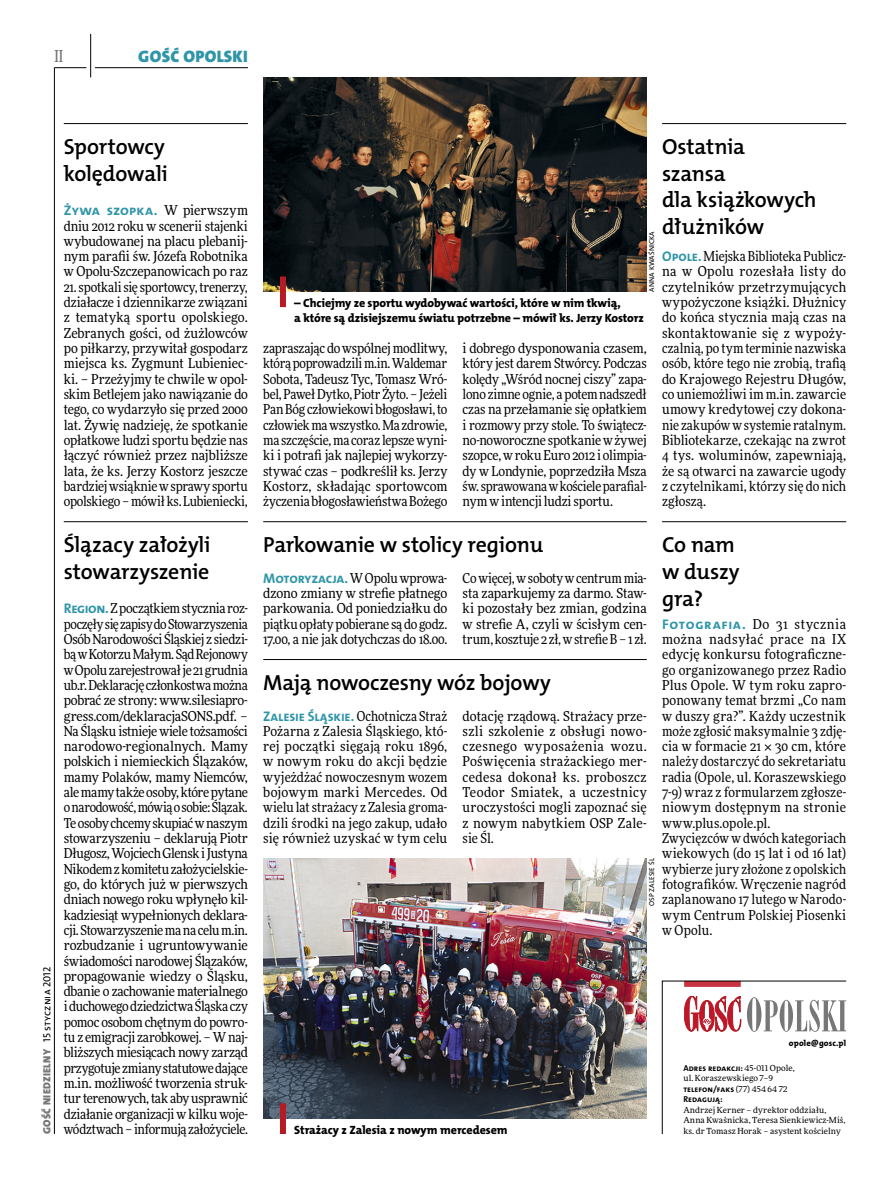
<style>
.page{position:relative;width:893px;height:1191px;background:#fff}
.page>*{position:absolute;margin:0;border:0;box-sizing:border-box;transform-origin:0 0}
.t1{font:21.9px/26.7px "The Mix HP6 Se Bld";letter-spacing:-.015em;color:#000}
.t2{font:16.65px "The Mix HP9 Blk";letter-spacing:.02em;color:#2f95a8}
.t3{font:500 16.5px "Freeday Narrow";color:#777778;scale:.9 1}
.t4{font:13.95px "The Mix HP7 Bld";letter-spacing:-.005em;color:#2f95a8}
.t5{font:13.65px/15.3px "Freeday Narrow News";letter-spacing:.005em;color:#000;text-align:justify}
.t6{font:12px/15.3px "The Mix HP8 Ex Bld";letter-spacing:-.01em;color:#000}
.t7{font:10.5px "The Mix HP9 Blk";letter-spacing:.025em;color:#777778}
.t8{font:8.55px/10.5px "The Mix HP7 Bld";letter-spacing:.005em;color:#000}
.t9{font:8.55px "The Mix HP8 Ex Bld";letter-spacing:.015em;color:#000}
.t10{font:8.4px/10.5px "Freeday News";letter-spacing:.01em;color:#000}
.t11{font:7.2px "The Mix HP5 Plain";letter-spacing:.015em;color:#000}
.s1{font-family:"The Mix HP5 Plain";color:#000}
.s2{font-family:"Freeday Narrow News";font-size:13.65px;color:#000}
.s3{font-family:"The Mix HP7 Bld";font-size:13.95px;color:#2f95a8}
.s4{font-family:"Freeday News";font-size:8.4px}
</style>
<div class="page">
<hr style="left:54px;top:67px;width:1px;height:1067px;background:#000">
<hr style="left:90px;top:34px;width:1px;height:43px;background:#000">
<hr style="left:54px;top:67px;width:32px;height:1px;background:#000">
<hr style="left:95px;top:67px;width:153px;height:1px;background:#000">
<svg style="left:662px;top:980px;width:185px;height:154px"></svg>
<hr style="left:64px;top:123px;width:184px;height:1px;background:#000">
<img style="left:263px;top:77px;width:384px;height:215px">
<img style="left:263px;top:858px;width:384px;height:260px">
<div style="left:280px;top:276px;width:6px;height:31px;background:#b51b24"></div>
<div style="left:280px;top:1103px;width:6px;height:31px;background:#b51b24"></div>
<hr style="left:662px;top:123px;width:184px;height:1px;background:#000">
<hr style="left:662px;top:521px;width:184px;height:1px;background:#000">
<hr style="left:64px;top:521px;width:184px;height:1px;background:#000">
<hr style="left:263px;top:521px;width:384px;height:1px;background:#000">
<hr style="left:263px;top:659px;width:384px;height:1px;background:#000">
<p class="t3" style="left:54px;top:46px;width:11px">II</p>
<p class="t2" style="left:138px;top:46px;width:111px">GOŚĆ OPOLSKI</p>
<p class="t7" style="left:40px;top:1134px;width:169px;rotate:-90deg">GOŚĆ NIEDZIELNY <span class="s1">15 stycznia 2012</span></p>
<h1 class="t1" style="left:64px;top:133px;width:106px">Sportowcy kolędowali</h1>
<p class="t4" style="left:64px;top:201px;width:186px">Żywa szopka. <span class="s2">W pierwszym</span></p>
<p class="t5" style="left:64px;top:218px;width:186px">dniu 2012 roku w scenerii stajenki wybudowanej na placu plebanij&shy;nym parafii św. Józefa Robotnika w Opolu-Szczepanowicach po raz</p>
<p class="t5" style="left:64px;top:279px;width:186px">21. spotkali się sportowcy, trenerzy, działacze i dziennikarze związani z tematyką sportu opolskiego.<br>Zebranych gości, od żużlowców po piłkarzy, przywitał gospodarz miejsca ks. Zygmunt Lubieniec&shy;ki. – Przeżyjmy te chwile w opol&shy;skim Betlejem jako nawiązanie do tego, co wydarzyło się przed 2000 lat. Żywię nadzieję, że spotkanie opłatkowe ludzi sportu będzie nas łączyć również przez najbliższe lata, że ks. Jerzy Kostorz jeszcze bardziej wsiąknie w sprawy sportu opolskiego – mówił ks. Lubieniecki,</p>
<h1 class="t1" style="left:64px;top:531px;width:148px">Ślązacy założyli stowarzyszenie</h1>
<p class="t5" style="left:64px;top:600px;width:186px"><span class="s3">Region.</span> Z początkiem stycznia roz&shy;poczęły się zapisy do Stowarzyszenia Osób Narodowości Śląskiej z siedzi&shy;bą w Kotorzu Małym. Sąd Rejonowy w Opolu zarejestrował je 21 grudnia ub.r. Deklarację członkostwa można pobrać ze strony: www.silesiapro&shy;gress.com/deklaracjaSONS.pdf. – Na Śląsku istnieje wiele tożsamości narodowo-regionalnych. Mamy polskich i niemieckich Ślązaków, mamy Polaków, mamy Niemców, ale mamy także osoby, które pytane o narodowość, mówią o sobie: Ślązak.<br>Te osoby chcemy skupiać w naszym stowarzyszeniu – deklarują Piotr Długosz, Wojciech Glensk i Justyna Nikodem z komitetu założycielskie&shy;go, do których już w pierwszych dniach nowego roku wpłynęło kil&shy;kadziesiąt wypełnionych deklara&shy;cji. Stowarzyszenie ma na celu m.in. rozbudzanie i ugruntowywanie świadomości narodowej Ślązaków, propagowanie wiedzy o Śląsku, dbanie o zachowanie materialnego i duchowego dziedzictwa Śląska czy pomoc osobom chętnym do powro&shy;tu z emigracji zarobkowej. – W naj&shy;bliższych miesiącach nowy zarząd przygotuje zmiany statutowe dające m.in. możliwość tworzenia struk&shy;tur terenowych, tak aby usprawnić działanie organizacji w kilku woje&shy;wództwach – informują założyciele.</p>
<h1 class="t1" style="left:662px;top:133px;width:156px">Ostatnia<br>szansa<br>dla książkowych dłużników</h1>
<p class="t5" style="left:662px;top:248px;width:186px"><span class="s3">Opole.</span> Miejska Biblioteka Publicz&shy;na w Opolu rozesłała listy do czytelników przetrzymujących wypożyczone książki. Dłużnicy do końca stycznia mają czas na skontaktowanie się z wypoży&shy;czalnią, po tym terminie nazwiska osób, które tego nie zrobią, trafią do Krajowego Rejestru Długów, co uniemożliwi im m.in. zawarcie umowy kredytowej czy dokona&shy;nie zakupów w systemie ratalnym.<br>Bibliotekarze, czekając na zwrot 4 tys. woluminów, zapewniają, że są otwarci na zawarcie ugody z czytelnikami, którzy się do nich zgłoszą.</p>
<h1 class="t1" style="left:662px;top:531px;width:79px">Co nam w duszy gra?</h1>
<p class="t5" style="left:662px;top:616px;width:186px;text-align:left"><span class="s3">Fotografia.</span> Do 31 stycznia można nadsyłać prace na IX edycję konkursu fotograficzne&shy;go organizowanego przez Radio<br>Plus Opole. W tym roku zapro&shy;ponowany temat brzmi „Co nam w duszy gra?”. Każdy uczestnik może zgłosić maksymalnie 3 zdję&shy;cia w formacie 21 ¢ 30 cm, które należy dostarczyć do sekretariatu radia (Opole, ul. Koraszewskiego<br>7-9) wraz z formularzem zgłosze&shy;niowym dostępnym na stronie www.plus.opole.pl.<br>Zwycięzców w dwóch kategoriach wiekowych (do 15 lat i od 16 lat) wybierze jury złożone z opolskich fotografików. Wręczenie nagród zaplanowano 17 lutego w Narodo&shy;wym Centrum Polskiej Piosenki w Opolu.</p>
<p class="t11" style="left:647px;top:292px;width:61px;rotate:-90deg">Anna Kwaśnicka</p>
<p class="t6" style="left:294px;top:295px;width:351px">– Chciejmy ze sportu wydobywać wartości, które w nim tkwią,<br>a które są dzisiejszemu światu potrzebne – mówił ks. Jerzy Kostorz</p>
<p class="t5" style="left:263px;top:340px;width:186px">zapraszając do wspólnej modlitwy, którą poprowadzili m.in. Waldemar Sobota, Tadeusz Tyc, Tomasz Wró&shy;bel, Paweł Dytko, Piotr Żyto. – Jeżeli Pan Bóg człowiekowi błogosławi, to człowiek ma wszystko. Ma zdrowie, ma szczęście, ma coraz lepsze wyni&shy;ki i potrafi jak najlepiej wykorzy&shy;stywać czas – podkreślił ks. Jerzy Kostorz, składając sportowcom życzenia błogosławieństwa Bożego</p>
<p class="t5" style="left:463px;top:340px;width:186px">i dobrego dysponowania czasem, który jest darem Stwórcy. Podczas kolędy „Wśród nocnej ciszy” zapa&shy;lono zimne ognie, a potem nadszedł czas na przełamanie się opłatkiem i rozmowy przy stole. To świątecz&shy;no-noworoczne spotkanie w żywej szopce, w roku Euro 2012 i olimpia&shy;dy w Londynie, poprzedziła Msza św. sprawowana w kościele parafial&shy;nym w intencji ludzi sportu.</p>
<h1 class="t1" style="left:263px;top:531px;width:282px">Parkowanie w stolicy regionu</h1>
<p class="t5" style="left:263px;top:570px;width:186px"><span class="s3">Motoryzacja.</span> W Opolu wprowa&shy;dzono zmiany w strefie płatnego parkowania. Od poniedziałku do piątku opłaty pobierane są do godz.<br>17.00, a nie jak dotychczas do 18.00.</p>
<p class="t5" style="left:463px;top:570px;width:186px">Co więcej, w soboty w centrum mia&shy;sta zaparkujemy za darmo. Staw&shy;ki pozostały bez zmian, godzina w strefie A, czyli w ścisłym cen&shy;trum, kosztuje 2 zł, w strefie B – 1 zł.</p>
<h1 class="t1" style="left:263px;top:669px;width:289px">Mają nowoczesny wóz bojowy</h1>
<p class="t4" style="left:263px;top:707px;width:186px">Zalesie Śląskie. <span class="s2">Ochotnicza Straż</span></p>
<p class="t5" style="left:263px;top:723px;width:186px">Pożarna z Zalesia Śląskiego, któ&shy;rej początki sięgają roku 1896, w nowym roku do akcji będzie wyjeżdżać nowoczesnym wozem bojowym marki Mercedes. Od wielu lat strażacy z Zalesia groma&shy;dzili środki na jego zakup, udało się również uzyskać w tym celu</p>
<p class="t5" style="left:463px;top:708px;width:186px">dotację rządową. Strażacy prze&shy;szli szkolenie z obsługi nowo&shy;czesnego wyposażenia wozu.<br>Poświęcenia strażackiego mer&shy;cedesa dokonał ks. proboszcz Teodor Smiatek, a uczestnicy uroczystości mogli zapoznać się z nowym nabytkiem OSP Zale&shy;sie Śl.</p>
<p class="t11" style="left:647px;top:906px;width:49px;rotate:-90deg">OSP Zalesie Śl</p>
<p class="t6" style="left:294px;top:1122px;width:215px">Strażacy z Zalesia z nowym mercedesem</p>
<p class="t9" style="left:789px;top:1038px;width:59px">opole@gosc.pl</p>
<p class="t8" style="left:683px;top:1063px;width:113px">Adres redakcji: <span class="s4">45-011 Opole,</span></p>
<p class="t10" style="left:683px;top:1073px;width:91px">ul. Koraszewskiego 7–9</p>
<p class="t8" style="left:683px;top:1084px;width:106px">telefon/faks <span class="s4">(77) 454 64 72<br></span>Redagują:</p>
<p class="t10" style="left:683px;top:1104px;width:164px">Andrzej Kerner – dyrektor oddziału,<br>Anna Kwaśnicka, Teresa Sienkiewicz-Miś, ks. dr Tomasz Horak – asystent kościelny</p>
</div>
